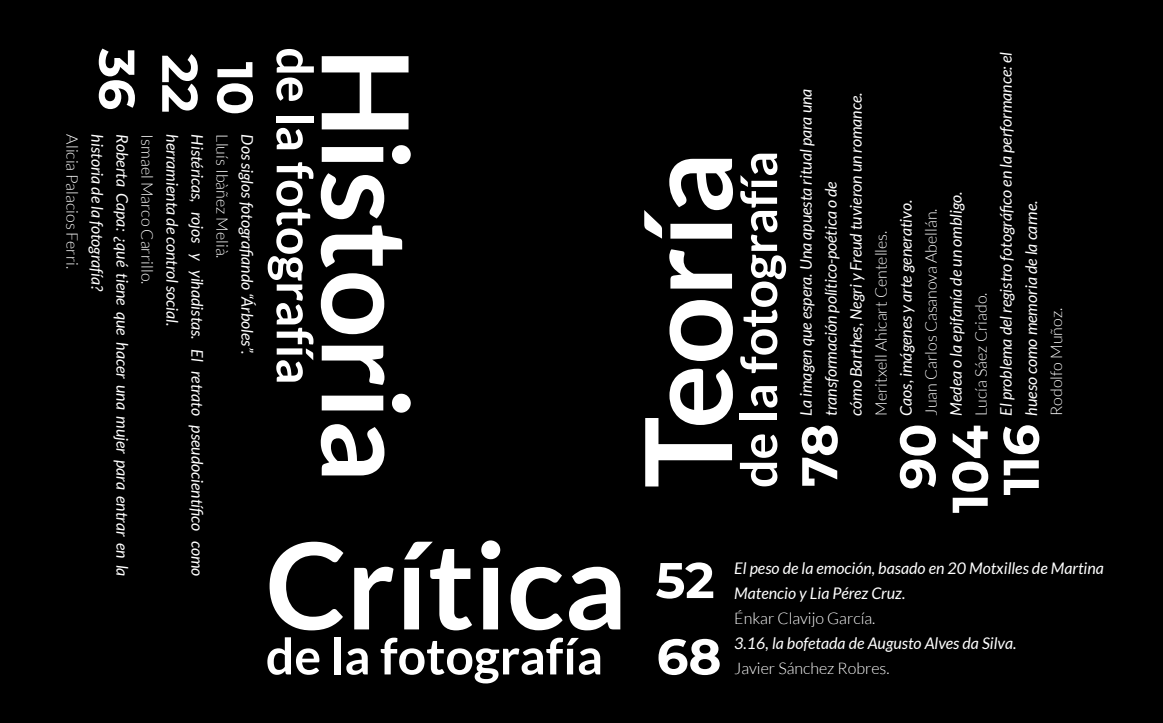
<style>
.page{position:relative;width:1163px;height:723px;background:#fff}
.page>*{position:absolute;margin:0;border:0;box-sizing:border-box;transform-origin:0 0}
.t1{font:700 120px "Lato";color:#fff}
.t2{font:700 50px "Lato";color:#fff}
.t3{font:700 50px "Montserrat";color:#fff}
.t4{font:italic 16px/25px "Lato";color:#fff}
.t5{font:300 16px "Lato";color:#fff}
.s1{font-weight:300;font-style:normal}
</style>
<div class="page">
<div style="left:0;top:0;width:1162px;height:723px;background:#000"></div>
<p class="t3" style="left:153px;top:49px;width:63px;rotate:90deg">36</p>
<p class="t3" style="left:216px;top:54px;width:60px;rotate:90deg">22</p>
<p class="t3" style="left:271px;top:62px;width:55px;rotate:90deg">10</p>
<p class="t5" style="left:81px;top:134px;width:136px;rotate:90deg">Alicia Palacios Ferri.</p>
<p class="t4" style="left:109px;top:134px;width:158px;rotate:90deg">historia de la fotografía?</p>
<p class="t4" style="left:134px;top:134px;width:443px;rotate:90deg">Roberta Capa: ¿qué tiene que hacer una mujer para entrar en la</p>
<p class="t5" style="left:156px;top:134px;width:151px;rotate:90deg">Ismael Marco Carrillo.</p>
<p class="t4" style="left:184px;top:134px;width:194px;rotate:90deg">herramienta de control social.</p>
<p class="t4" style="left:209px;top:134px;width:443px;rotate:90deg">Histéricas, rojos y yihadistas. El retrato pseudocientífico como</p>
<p class="t5" style="left:231px;top:134px;width:126px;rotate:90deg">Lluís Ibàñez Melià.</p>
<p class="t4" style="left:259px;top:134px;width:222px;rotate:90deg">Dos siglos fotografiando “Árboles”.</p>
<p class="t2" style="left:323px;top:47px;width:338px;rotate:90deg">de la fotografía</p>
<p class="t1" style="left:434px;top:47px;width:436px;rotate:90deg">Historia</p>
<p class="t1" style="left:266px;top:517px;width:362px">Crítica</p>
<p class="t2" style="left:266px;top:627px;width:338px">de la fotografía</p>
<p class="t1" style="left:619px;top:488px;width:337px;rotate:-90deg">Teoría</p>
<p class="t2" style="left:730px;top:488px;width:338px;rotate:-90deg">de la fotografía</p>
<p class="t4" style="left:794px;top:416px;width:329px;rotate:-90deg">La imagen que espera. Una apuesta ritual para una transformación político-poética o de</p>
<p class="t4" style="left:843px;top:416px;width:325px;rotate:-90deg">cómo Barthes, Negri y Freud tuvieron un romance.<br><span class="s1">Meritxell Ahicart Centelles.</span></p>
<p class="t4" style="left:893px;top:416px;width:217px;rotate:-90deg">Caos, imágenes y arte generativo.</p>
<p class="t5" style="left:922px;top:416px;width:209px;rotate:-90deg">Juan Carlos Casanova Abellán.</p>
<p class="t4" style="left:943px;top:416px;width:226px;rotate:-90deg">Medea o la epifanía de un ombligo.</p>
<p class="t5" style="left:972px;top:416px;width:125px;rotate:-90deg">Lucía Sáez Criado.</p>
<p class="t4" style="left:993px;top:416px;width:365px;rotate:-90deg">El problema del registro fotográfico en la performance: el hueso como memoria de la carne.</p>
<p class="t3" style="left:783px;top:487px;width:65px;rotate:-90deg">78</p>
<p class="t3" style="left:881px;top:489px;width:67px;rotate:-90deg">90</p>
<p class="t3" style="left:933px;top:513px;width:89px;rotate:-90deg">104</p>
<p class="t3" style="left:984px;top:495px;width:73px;rotate:-90deg">116</p>
<p class="t5" style="left:1047px;top:416px;width:109px;rotate:-90deg">Rodolfo Muñoz.</p>
<p class="t3" style="left:655px;top:544px;width:60px">52</p>
<p class="t3" style="left:656px;top:621px;width:66px">68</p>
<p class="t4" style="left:734px;top:556px;width:371px">El peso de la emoción, basado en 20 Motxilles de Martina<br>Matencio y Lia Pérez Cruz.</p>
<p class="t5" style="left:734px;top:610px;width:143px">Énkar Clavijo García.</p>
<p class="t4" style="left:734px;top:631px;width:284px">3.16, la bofetada de Augusto Alves da Silva.</p>
<p class="t5" style="left:734px;top:660px;width:157px">Javier Sánchez Robres.</p>
</div>
